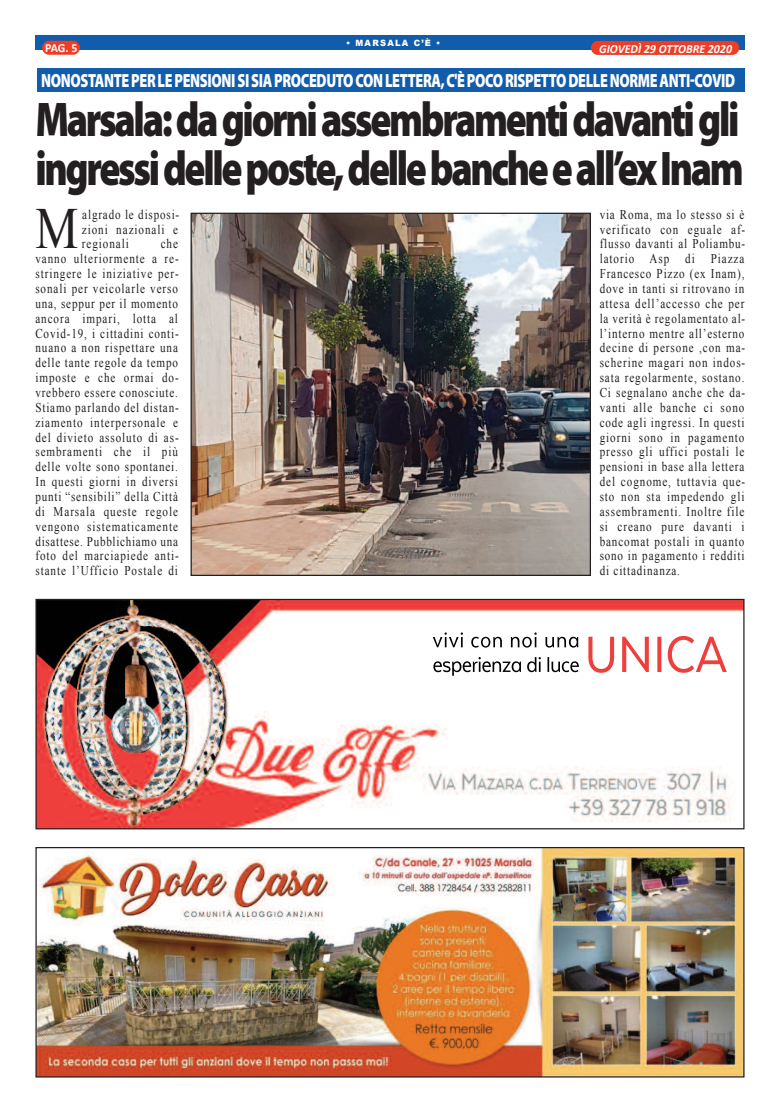
<style>
.page{position:relative;width:780px;height:1113px;background:#fff}
.page>*{position:absolute;margin:0;border:0;box-sizing:border-box;transform-origin:0 0}
.t1{font:58.25px "Times New Roman";color:#231f20;scale:.83 1}
.t2{font:900 48.88px/49.1px "Myriad Pro";letter-spacing:-.06em;color:#231f20;scale:.8 1}
.t3{font:900 19.12px "Myriad Pro";letter-spacing:-.025em;color:#fff;scale:.74 1}
.t4{font:13.38px/14.9px "Times New Roman";letter-spacing:.085em;color:#231f20;text-align:justify;scale:.83 1}
.t5{font:italic 700 12.38px "Calibri";color:#fff;scale:.96 1}
.t6{font:700 12.38px "Calibri";color:#fff;scale:.96 1}
.t7{font:900 8.62px "Arial";letter-spacing:.15em;color:#fff;scale:.96 1}
</style>
<div class="page">
<img style="left:37px;top:849px;width:705px;height:226px">
<div style="left:35px;top:847px;width:709px;height:230px;border:1px solid #231f20"></div>
<img style="left:37px;top:601px;width:705px;height:226px">
<img style="left:431px;top:631px;width:149px;height:46px">
<img style="left:587px;top:634px;width:141px;height:40px">
<div style="left:35px;top:599px;width:709px;height:230px;border:1px solid #231f20"></div>
<div style="left:35px;top:35px;width:709px;height:14px;background:#115cab"></div>
<div style="left:42px;top:41px;width:38px;height:14px;background:#ef3c25;border-radius:7px"></div>
<div style="left:591px;top:41px;width:148px;height:14px;background:#ef3c25;border-radius:7px"></div>
<div style="left:37px;top:68px;width:707px;height:24px;background:#115cab"></div>
<img style="left:192px;top:215px;width:397px;height:359px">
<div style="left:190px;top:213px;width:401px;height:363px;border:1px solid #231f20"></div>
<p class="t7" style="left:346px;top:37px;width:100px">• MARSALA C’È •</p>
<p class="t6" style="left:45px;top:43px;width:35px">PAG. 5</p>
<p class="t5" style="left:599px;top:44px;width:140px">GIOVEDÌ 29 OTTOBRE 2020</p>
<h3 class="t3" style="left:41px;top:74px;width:939px">NONOSTANTEPERLEPENSIONISISIAPROCEDUTOCONLETTERA,C'ÈPOCORISPETTODELLENORMEANTI-COVID</h3>
<h2 class="t2" style="left:35px;top:99px;width:887px">MARSALA:DAGIORNIASSEMBRAMENTIDAVANTIGLI<br>INGRESSIDELLEPOSTE,DELLEBANCHEEALL’EXINAM</h2>
<h1 class="t1" style="left:35px;top:196px;width:53px">M</h1>
<p class="t4" style="left:82px;top:207px;width:119px">algrado le disposi&shy;zioni nazionali e regionali</p>
<p class="t4" style="left:35px;top:236px;width:174px;text-indent:125px">che vanno ulteriormente a re&shy;stringere le iniziative per&shy;sonali per veicolarle verso una, seppur per il momento ancora impari, lotta al Covid-19, i cittadini conti&shy;nuano a non rispettare una delle tante regole da tempo imposte e che ormai do&shy;vrebbero essere conosciute.<br>Stiamo parlando del distan&shy;ziamento interpersonale e del divieto assoluto di as&shy;sembramenti che il più delle volte sono spontanei.<br>In questi giorni in diversi punti “sensibili” della Città di Marsala queste regole vengono sistematicamente disattese. Pubblichiamo una foto del marciapiede anti&shy;stante l’Ufficio Postale di</p>
<p class="t4" style="left:599px;top:207px;width:177px">via Roma, ma lo stesso si è verificato con eguale af&shy;flusso davanti al Poliambu&shy;latorio Asp di Piazza Francesco Pizzo (ex Inam), dove in tanti si ritrovano in attesa dell’accesso che per la verità è regolamentato al&shy;l’interno mentre all’esterno decine di persone ,con ma&shy;scherine magari non indos&shy;sata regolarmente, sostano.<br>Ci segnalano anche che da&shy;vanti alle banche ci sono code agli ingressi. In questi giorni sono in pagamento presso gli uffici postali le pensioni in base alla lettera del cognome, tuttavia que&shy;sto non sta impedendo gli assembramenti. Inoltre file si creano pure davanti i bancomat postali in quanto sono in pagamento i redditi di cittadinanza.</p>
</div>
